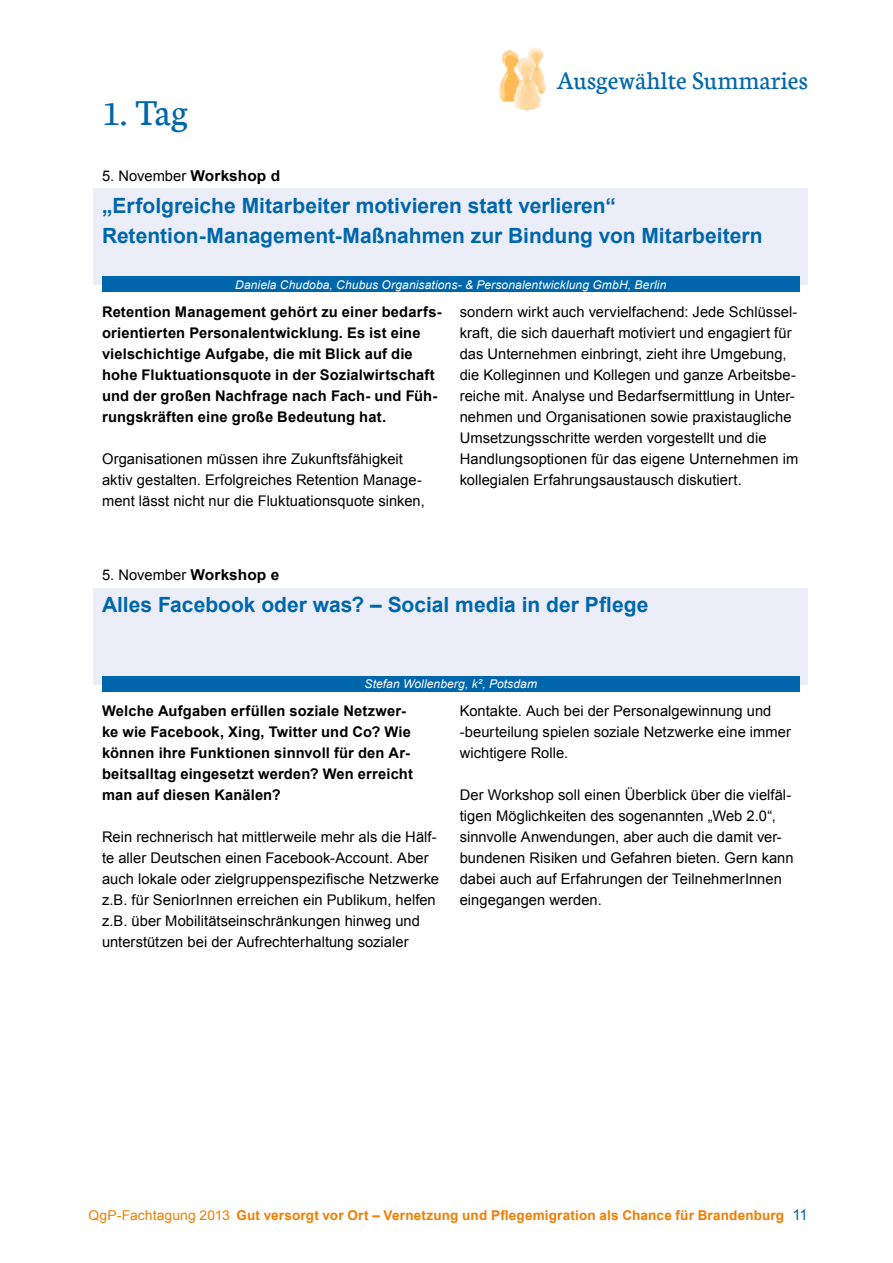
<style>
.page{position:relative;width:893px;height:1263px;background:#fff}
.page>*{position:absolute;margin:0;border:0;box-sizing:border-box;transform-origin:0 0}
.t1{font:39px "Neuton";color:#0066ab}
.t2{font:27px "Neuton";color:#0066ab}
.t3{font:700 21px/30px "Arial";color:#0066ab}
.t4{font:14.7px/21px "Arial";letter-spacing:.005em;color:#000}
.t5{font:700 14.7px/21px "Arial";letter-spacing:.01em;color:#000}
.t6{font:700 13.5px "Arial";letter-spacing:.015em;color:#ef7d00}
.t7{font:italic 12px "Arial";letter-spacing:.01em;color:#fff}
.s1{font-weight:700;font-size:15px}
.s2{font-weight:400}
.s3{font-weight:400;font-size:15px;color:#0066ab}
</style>
<div class="page">
<img style="left:498px;top:48px;width:48px;height:63px">
<div style="left:94px;top:189px;width:714px;height:96px;background:#ebeef8"></div>
<div style="left:94px;top:588px;width:714px;height:96px;background:#ebeef8"></div>
<div style="left:102px;top:277px;width:697px;height:15px;background:#0066ab"></div>
<div style="left:102px;top:676px;width:697px;height:15px;background:#0066ab"></div>
<h1 class="t1" style="left:102px;top:89px;width:87px">1. Tag</h1>
<p class="t4" style="left:102px;top:165px;width:180px">5. November <span class="s1">Workshop d</span></p>
<h2 class="t2" style="left:557px;top:64px;width:253px">Ausgewählte Summaries</h2>
<h3 class="t3" style="left:102px;top:191px;width:662px">„Erfolgreiche Mitarbeiter motivieren statt verlieren“<br>Retention-Management-Maßnahmen zur Bindung von Mitarbeitern</h3>
<p class="t7" style="left:235px;top:277px;width:433px">Daniela Chudoba, Chubus Organisations- &amp; Personalentwicklung GmbH, Berlin</p>
<p class="t5" style="left:102px;top:301px;width:341px">Retention Management gehört zu einer bedarfs&shy;orientierten Personalentwicklung. Es ist eine vielschichtige Aufgabe, die mit Blick auf die hohe Fluktuationsquote in der Sozialwirtschaft und der großen Nachfrage nach Fach- und Füh&shy;rungskräften eine große Bedeutung hat.</p>
<p class="t4" style="left:102px;top:448px;width:324px">Organisationen müssen ihre Zukunftsfähigkeit aktiv gestalten. Erfolgreiches Retention Manage&shy;ment lässt nicht nur die Fluktuationsquote sinken,</p>
<p class="t4" style="left:460px;top:301px;width:340px">sondern wirkt auch vervielfachend: Jede Schlüssel&shy;kraft, die sich dauerhaft motiviert und engagiert für das Unternehmen einbringt, zieht ihre Umgebung, die Kolleginnen und Kollegen und ganze Arbeitsbe&shy;reiche mit. Analyse und Bedarfsermittlung in Unter&shy;nehmen und Organisationen sowie praxistaugliche Umsetzungsschritte werden vorgestellt und die Handlungsoptionen für das eigene Unternehmen im kollegialen Erfahrungsaustausch diskutiert.</p>
<p class="t4" style="left:102px;top:564px;width:179px">5. November <span class="s1">Workshop e</span></p>
<h3 class="t3" style="left:102px;top:590px;width:548px">Alles Facebook oder was? – Social media in der Pflege</h3>
<p class="t7" style="left:364px;top:676px;width:174px">Stefan Wollenberg, k², Potsdam</p>
<p class="t5" style="left:102px;top:700px;width:312px">Welche Aufgaben erfüllen soziale Netzwer&shy;ke wie Facebook, Xing, Twitter und Co? Wie können ihre Funktionen sinnvoll für den Ar&shy;beitsalltag eingesetzt werden? Wen erreicht man auf diesen Kanälen?</p>
<p class="t4" style="left:102px;top:826px;width:339px">Rein rechnerisch hat mittlerweile mehr als die Hälf&shy;te aller Deutschen einen Facebook-Account. Aber auch lokale oder zielgruppenspezifische Netzwerke z.B. für SeniorInnen erreichen ein Publikum, helfen z.B. über Mobilitätseinschränkungen hinweg und unterstützen bei der Aufrechterhaltung sozialer</p>
<p class="t4" style="left:460px;top:700px;width:333px">Kontakte. Auch bei der Personalgewinnung und -beurteilung spielen soziale Netzwerke eine immer wichtigere Rolle.</p>
<p class="t4" style="left:460px;top:784px;width:335px">Der Workshop soll einen Überblick über die vielfäl&shy;tigen Möglichkeiten des sogenannten „Web 2.0“, sinnvolle Anwendungen, aber auch die damit ver&shy;bundenen Risiken und Gefahren bieten. Gern kann dabei auch auf Erfahrungen der TeilnehmerInnen eingegangen werden.</p>
<p class="t6" style="left:88px;top:1206px;width:721px"><span class="s2">QgP-Fachtagung 2013</span> Gut versorgt vor Ort – Vernetzung und Pflegemigration als Chance für Brandenburg <span class="s3">11</span></p>
</div>
